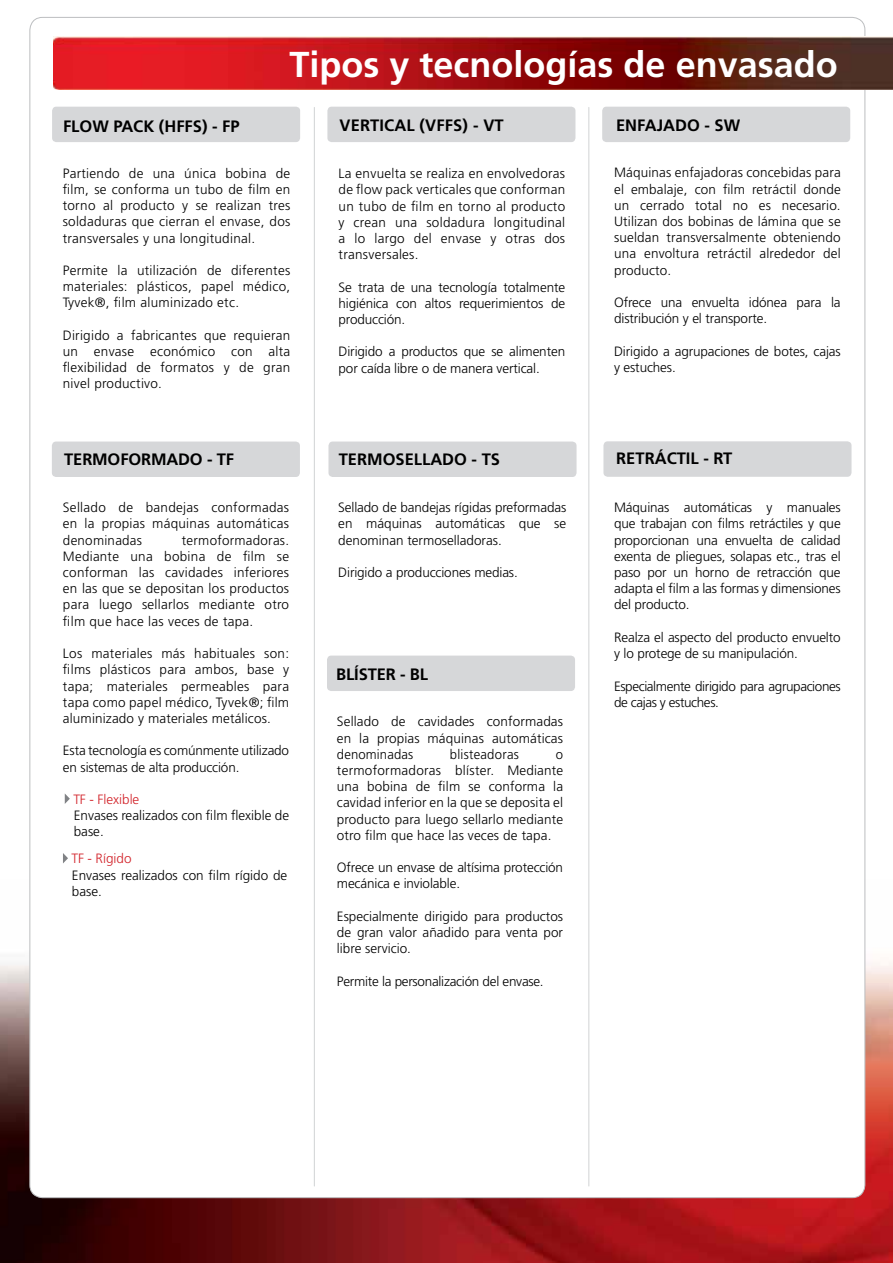
<style>
.page{position:relative;width:893px;height:1263px;background:#fff}
.page>*{position:absolute;margin:0;border:0;box-sizing:border-box;transform-origin:0 0}
.t1{font:700 36px "Frutiger LT Std";color:#fff}
.t2{font:700 16.5px "Frutiger LT Std";color:#000}
.t3{font:300 13.5px/16.2px "Frutiger LT Std";color:#000;text-align:justify}
.t4{font:300 13.5px/16.2px "Frutiger LT Std";letter-spacing:-.03em;color:#000}
.t5{font:300 13.5px "Frutiger LT Std";letter-spacing:-.02em;color:#000}
.t6{font:300 13.5px "Frutiger LT Std";color:#d2232a}
.t7{font:300 13.5px "Frutiger LT Std";letter-spacing:.02em;color:#000}
</style>
<div class="page">
<img style="left:0;top:880px;width:893px;height:383px">
<div style="left:30px;top:17px;width:835px;height:1181px;background:#fff;border-radius:13px"></div>
<img style="left:53px;top:37px;width:840px;height:52px">
<hr style="left:314px;top:107px;width:1px;height:1079px;background:#d1d3d4">
<hr style="left:588px;top:107px;width:1px;height:1079px;background:#d1d3d4">
<div style="left:602px;top:107px;width:248px;height:35px;background:#d6d7d9;border-radius:4px"></div>
<div style="left:52px;top:107px;width:248px;height:35px;background:#d6d7d9;border-radius:4px"></div>
<div style="left:52px;top:441px;width:248px;height:36px;background:#d6d7d9;border-radius:4px"></div>
<div style="left:327px;top:107px;width:248px;height:35px;background:#d6d7d9;border-radius:4px"></div>
<div style="left:327px;top:656px;width:248px;height:35px;background:#d6d7d9;border-radius:4px"></div>
<div style="left:328px;top:441px;width:248px;height:36px;background:#d6d7d9;border-radius:4px"></div>
<div style="left:603px;top:441px;width:248px;height:36px;background:#d6d7d9;border-radius:4px"></div>
<svg style="left:65px;top:794px;width:5px;height:10px"></svg>
<svg style="left:63px;top:853px;width:5px;height:10px"></svg>
<h1 class="t1" style="left:290px;top:43px;width:550px">Tipos y tecnologías de envasado</h1>
<p class="t2" style="left:340px;top:115px;width:166px">VERTICAL (VFFS) - VT</p>
<p class="t2" style="left:63px;top:116px;width:178px">FLOW PACK (HFFS) - FP</p>
<p class="t2" style="left:616px;top:115px;width:126px">ENFAJADO - SW</p>
<p class="t3" style="left:63px;top:165px;width:229px">Partiendo de una única bobina de film, se conforma un tubo de film en torno al producto y se realizan tres soldaduras que cierran el envase, dos transversales y una longitudinal.</p>
<p class="t3" style="left:63px;top:262px;width:229px">Permite la utilización de diferentes materiales: plásticos, papel médico, Tyvek®, film aluminizado etc.</p>
<p class="t3" style="left:63px;top:327px;width:229px">Dirigido a fabricantes que requieran un envase económico con alta flexibilidad de formatos y de gran nivel productivo.</p>
<p class="t3" style="left:614px;top:165px;width:228px">Máquinas enfajadoras concebidas para el embalaje, con film retráctil donde un cerrado total no es necesario.<br>Utilizan dos bobinas de lámina que se sueldan transversalmente obteniendo una envoltura retráctil alrededor del producto.</p>
<p class="t3" style="left:614px;top:294px;width:228px">Ofrece una envuelta idónea para la distribución y el transporte.</p>
<p class="t3" style="left:614px;top:343px;width:228px">Dirigido a agrupaciones de botes, cajas y estuches.</p>
<p class="t3" style="left:339px;top:166px;width:228px">La envuelta se realiza en envolvedoras de flow pack verticales que conforman un tubo de film en torno al producto y crean una soldadura longitudinal a lo largo del envase y otras dos transversales.</p>
<p class="t3" style="left:339px;top:279px;width:228px">Se trata de una tecnología totalmente higiénica con altos requerimientos de producción.</p>
<p class="t3" style="left:339px;top:344px;width:228px">Dirigido a productos que se alimenten por caída libre o de manera vertical.</p>
<p class="t2" style="left:64px;top:449px;width:171px">TERMOFORMADO - TF</p>
<p class="t3" style="left:63px;top:500px;width:228px">Sellado de bandejas conformadas en la propias máquinas automáticas denominadas</p>
<p class="t3" style="left:63px;top:532px;width:228px;text-indent:119px">termoformadoras.<br>Mediante una bobina de film se conforman las cavidades inferiores en las que se depositan los productos para luego sellarlos mediante otro film que hace las veces de tapa.</p>
<p class="t3" style="left:63px;top:645px;width:228px">Los materiales más habituales son: films plásticos para ambos, base y tapa; materiales permeables para tapa como papel médico, Tyvek®; film aluminizado y materiales metálicos.</p>
<p class="t3" style="left:63px;top:743px;width:228px">Esta tecnología es comúnmente utilizado en sistemas de alta producción.</p>
<p class="t6" style="left:73px;top:792px;width:68px">TF - Flexible</p>
<p class="t3" style="left:74px;top:807px;width:217px">Envases realizados con film flexible de base.</p>
<p class="t6" style="left:72px;top:851px;width:62px">TF - Rígido</p>
<p class="t3" style="left:72px;top:867px;width:217px">Envases realizados con film rígido de base.</p>
<p class="t2" style="left:339px;top:449px;width:163px">TERMOSELLADO - TS</p>
<p class="t3" style="left:338px;top:500px;width:229px">Sellado de bandejas rígidas preformadas en máquinas automáticas que se denominan termoselladoras.</p>
<p class="t3" style="left:338px;top:564px;width:181px">Dirigido a producciones medias.</p>
<p class="t2" style="left:336px;top:665px;width:93px">BLÍSTER - BL</p>
<p class="t3" style="left:337px;top:714px;width:228px">Sellado de cavidades conformadas en la propias máquinas automáticas denominadas</p>
<p class="t7" style="left:450px;top:746px;width:71px">blisteadoras</p>
<p class="t3" style="left:337px;top:746px;width:228px;text-indent:219px">o termoformadoras blíster. Mediante una bobina de film se conforma la cavidad inferior en la que se deposita el producto para luego sellarlo mediante otro film que hace las veces de tapa.</p>
<p class="t3" style="left:337px;top:859px;width:228px">Ofrece un envase de altísima protección mecánica e inviolable.</p>
<p class="t3" style="left:337px;top:908px;width:228px">Especialmente dirigido para productos de gran valor añadido para venta por libre servicio.</p>
<p class="t5" style="left:337px;top:973px;width:208px">Permite la personalización del envase.</p>
<p class="t2" style="left:616px;top:449px;width:118px">RETRÁCTIL - RT</p>
<p class="t3" style="left:614px;top:500px;width:228px">Máquinas automáticas y manuales que trabajan con films retráctiles y que proporcionan una envuelta de calidad exenta de pliegues, solapas etc., tras el paso por un horno de retracción que adapta el film a las formas y dimensiones del producto.</p>
<p class="t3" style="left:614px;top:629px;width:228px">Realza el aspecto del producto envuelto y lo protege de su manipulación.</p>
<p class="t4" style="left:614px;top:678px;width:228px">Especialmente dirigido para agrupaciones de cajas y estuches.</p>
</div>
